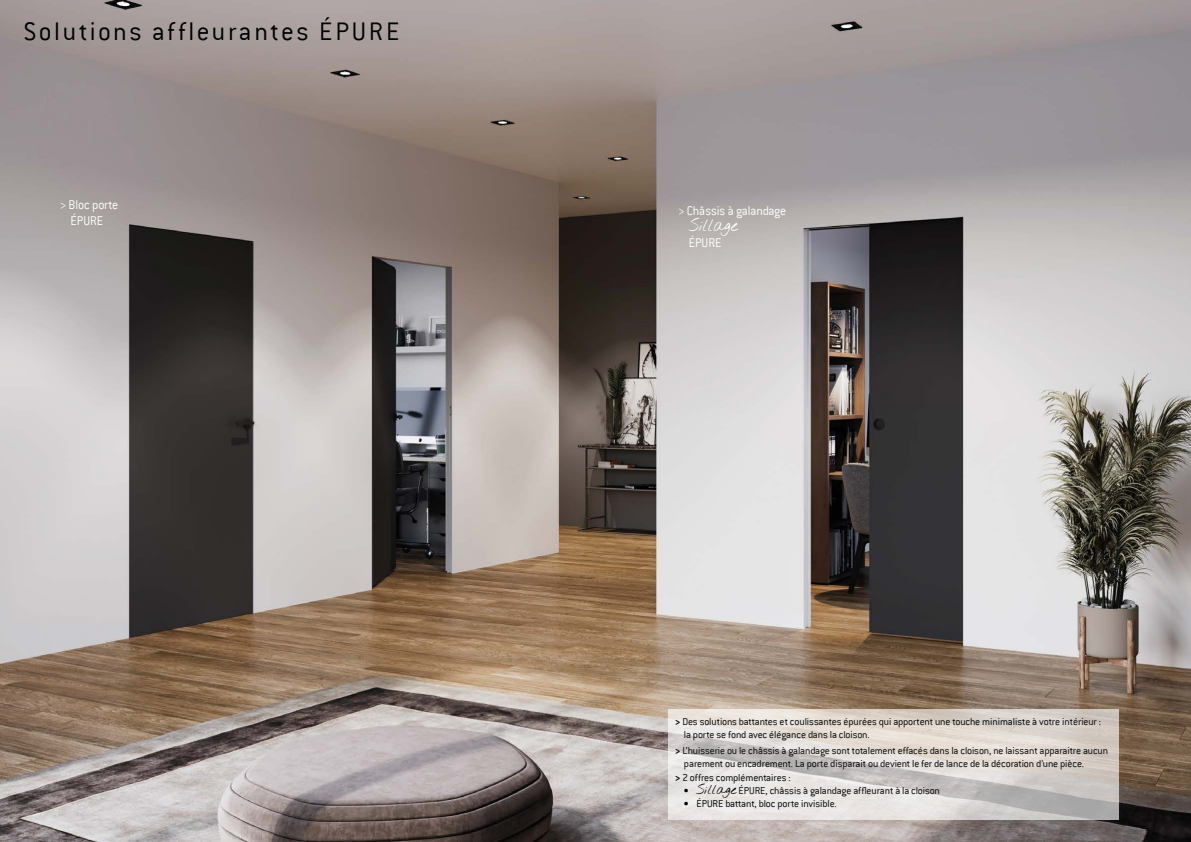
<style>
.page{position:relative;width:1191px;height:842px;background:#fff}
.page>*{position:absolute;margin:0;border:0;box-sizing:border-box;transform-origin:0 0}
.t1{font:300 28px "Conduit ITC";letter-spacing:.09em;color:#000}
.t2{font:300 14px/16px "Conduit ITC";color:#fff;text-align:center;scale:.95 1}
.t3{font:14px "Nothing You Could Do";color:#fff;scale:.95 1}
.t4{font:300 11px/13.2px "Conduit ITC";letter-spacing:-.015em;color:#000}
.s1{font-weight:700}
.s2{font-family:"Nothing You Could Do";font-weight:400}
</style>
<div class="page">
<img style="left:0;top:0;width:1191px;height:842px">
<svg style="left:668px;top:709px;width:450px;height:110px;background:#dbd5d1"></svg>
<h1 class="t1" style="left:24px;top:16px;width:377px">Solutions affleurantes ÉPURE</h1>
<p class="t2" style="left:60px;top:197px;width:63px">&gt; Bloc porte<br>ÉPURE</p>
<p class="t2" style="left:677px;top:202px;width:116px">&gt; Châssis à galandage</p>
<p class="t3" style="left:688px;top:218px;width:53px">Sillage</p>
<p class="t2" style="left:688px;top:234px;width:36px">ÉPURE</p>
<p class="t4" style="left:684px;top:715px;width:418px;text-indent:-9px"><span class="s1">&gt;</span> Des solutions battantes et coulissantes épurées qui apportent une touche minimaliste à votre intérieur : la porte se fond avec élégance dans la cloison.</p>
<p class="t4" style="left:675px;top:744px;width:435px"><span class="s1">&gt;</span> L’huisserie ou le châssis à galandage sont totalement effacés dans la cloison, ne laissant apparaitre aucun</p>
<p class="t4" style="left:684px;top:757px;width:402px">parement ou encadrement. La porte disparait ou devient le fer de lance de la décoration d’une pièce.</p>
<p class="t4" style="left:675px;top:770px;width:117px"><span class="s1">&gt;</span> 2 offres complémentaires :</p>
<p class="t4" style="left:684px;top:784px;width:257px"><span class="s1">•</span> <span class="s2">Sillage</span> ÉPURE, châssis à galandage affleurant à la cloison</p>
<p class="t4" style="left:684px;top:797px;width:154px"><span class="s1">•</span> ÉPURE battant, bloc porte invisible.</p>
</div>
